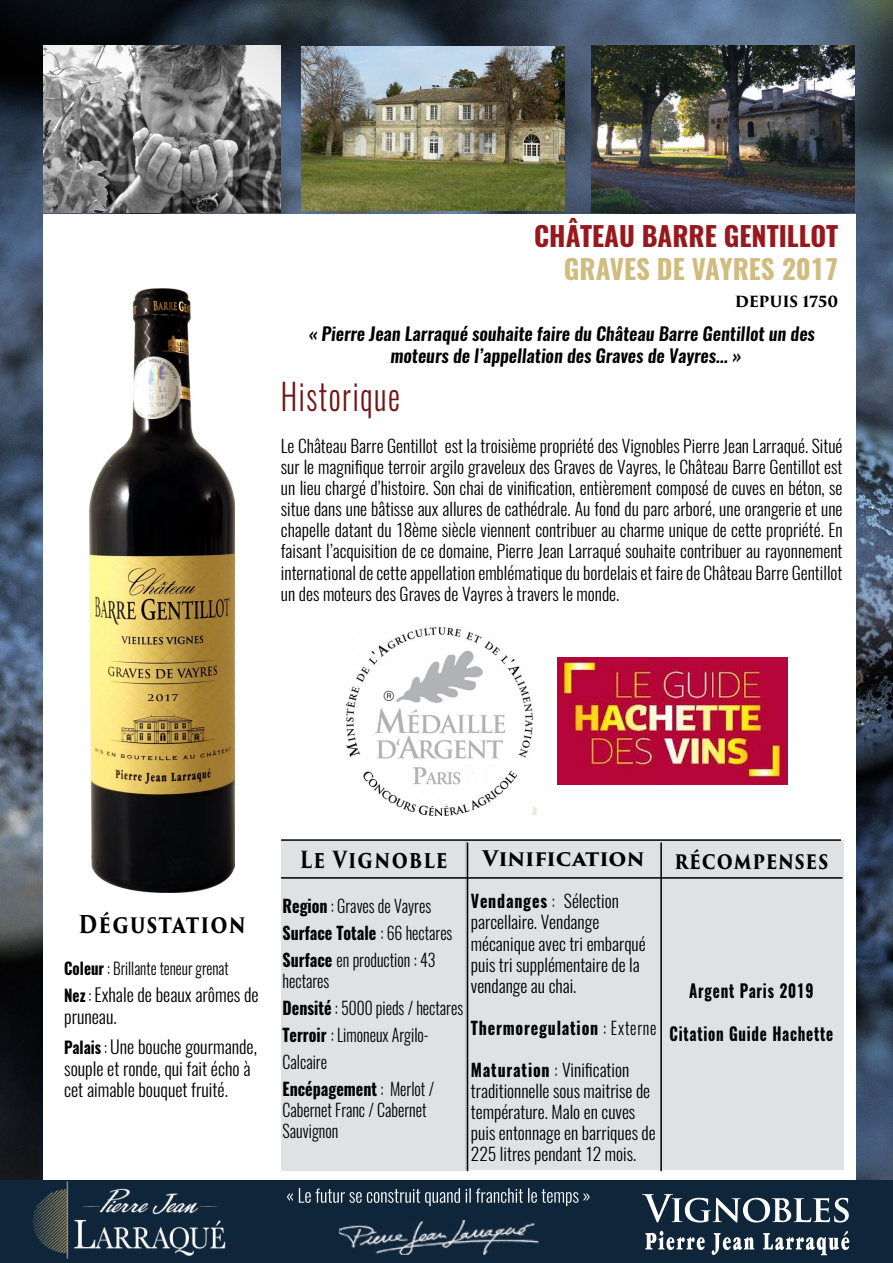
<style>
.page{position:relative;width:893px;height:1263px;background:#fff}
.page>*{position:absolute;margin:0;border:0;box-sizing:border-box;transform-origin:0 0}
.t1{font:300 36px "Oswald";letter-spacing:.05em;color:#721514;scale:.83 1}
.t2{font:700 27px "Oswald";color:#97191d}
.t3{font:700 27px "Oswald";color:#d0bc7f}
.t4{font:700 24px "Trajan Pro 3";letter-spacing:.055em;color:#000;scale:.83 1}
.t5{font:700 22.95px "Trajan Pro 3";letter-spacing:.06em;color:#000;scale:.82 1}
.t6{font:700 22.5px "Trajan Pro 3";letter-spacing:.045em;color:#000;scale:.83 1}
.t7{font:700 21px "Trajan Pro 3";letter-spacing:-.01em;color:#000}
.t8{font:300 18px/21.6px "Oswald";color:#000}
.t9{font:italic 600 18px/21.6px "Oswald";color:#000;text-align:center}
.t10{font:700 18px "Oswald";letter-spacing:.05em;color:#000;scale:.83 1}
.t11{font:300 17.55px/21px "Oswald";color:#000;text-align:justify}
.t12{font:300 17.55px/21px "Oswald";color:#000;scale:.91 1}
.t13{font:700 17.55px "Oswald";letter-spacing:.05em;color:#000;scale:.91 1}
.t14{font:300 16.5px "Oswald";color:#000;scale:.91 1}
.t15{font:700 15px "Trajan Pro 3";letter-spacing:-.015em;color:#000}
.s1{font-weight:700}
.s2{font-weight:700;font-size:16.5px}
.s3{font-size:16.5px}
.s4{font-weight:300}
</style>
<div class="page">
<img style="left:0;top:0;width:893px;height:1181px">
<img style="left:302px;top:47px;width:262px;height:164px">
<div style="left:43px;top:215px;width:812px;height:968px;background:#fff"></div>
<div style="left:659px;top:840px;width:184px;height:329px;background:#dfe2e5"></div>
<div style="left:465px;top:840px;width:194px;height:330px;background:#dfe2e5"></div>
<div style="left:281px;top:841px;width:186px;height:329px;background:#dfe2e5"></div>
<div style="left:0;top:1181px;width:893px;height:82px;background:#0f263a"></div>
<hr style="left:281px;top:839px;width:560px;height:2px;background:#000">
<img style="left:90px;top:289px;width:145px;height:604px">
<img style="left:44px;top:45px;width:237px;height:167px">
<img style="left:592px;top:45px;width:262px;height:167px">
<hr style="left:660px;top:842px;width:2px;height:329px;background:#000">
<hr style="left:467px;top:842px;width:1px;height:329px;background:#000">
<svg style="left:287px;top:1188px;width:303px;height:18px"></svg>
<img style="left:21px;top:1171px;width:215px;height:88px">
<img style="left:340px;top:1220px;width:198px;height:34px">
<hr style="left:281px;top:877px;width:561px;height:2px;background:#000">
<svg style="left:645px;top:1231px;width:60px;height:19px"></svg>
<svg style="left:712px;top:1233px;width:42px;height:22px"></svg>
<svg style="left:763px;top:1231px;width:86px;height:24px"></svg>
<svg style="left:642px;top:1194px;width:207px;height:28px"></svg>
<img style="left:345px;top:627px;width:192px;height:188px">
<img style="left:558px;top:657px;width:230px;height:127px">
<h2 class="t2" style="left:534px;top:217px;width:306px">CHÂTEAU BARRE GENTILLOT</h2>
<h2 class="t3" style="left:564px;top:250px;width:276px">GRAVES DE VAYRES 2017</h2>
<p class="t15" style="left:735px;top:290px;width:105px">DEPUIS 1750</p>
<p class="t9" style="left:309px;top:323px;width:508px">« Pierre Jean Larraqué souhaite faire du Château Barre Gentillot un des moteurs de l’appellation des Graves de Vayres... »</p>
<h1 class="t1" style="left:281px;top:372px;width:145px">Historique</h1>
<p class="t11" style="left:281px;top:436px;width:563px">Le Château Barre Gentillot est la troisième propriété des Vignobles Pierre Jean Larraqué. Situé sur le magnifique terroir argilo graveleux des Graves de Vayres, le Château Barre Gentillot est un lieu chargé d’histoire. Son chai de vinification, entièrement composé de cuves en béton, se situe dans une bâtisse aux allures de cathédrale. Au fond du parc arboré, une orangerie et une chapelle datant du 18ème siècle viennent contribuer au charme unique de cette propriété. En faisant l’acquisition de ce domaine, Pierre Jean Larraqué souhaite contribuer au rayonnement international de cette appellation emblématique du bordelais et faire de Château Barre Gentillot un des moteurs des Graves de Vayres à travers le monde.</p>
<h3 class="t4" style="left:79px;top:907px;width:203px">Dégustation</h3>
<p class="t14" style="left:64px;top:958px;width:182px"><span class="s1">Coleur</span> : Brillante teneur grenat</p>
<p class="t8" style="left:64px;top:984px;width:196px"><span class="s2">Nez</span> <span class="s3">:</span> Exhale de beaux arômes de pruneau.</p>
<p class="t8" style="left:64px;top:1036px;width:194px"><span class="s2">Palais</span> <span class="s3">:</span> Une bouche gourmande, souple et ronde, qui fait écho à cet aimable bouquet fruité.</p>
<h3 class="t5" style="left:300px;top:842px;width:182px">Le Vignoble</h3>
<p class="t12" style="left:283px;top:892px;width:188px;line-height:27px"><span class="s1">Region</span> : Graves de Vayres<br><span class="s1">Surface Totale</span> : 66 hectares<br><span class="s1">Surface</span> en production : 43</p>
<p class="t12" style="left:283px;top:967px;width:200px;line-height:27px">hectares<br><span class="s1">Densité</span> : 5000 pieds / hectares<br><span class="s1">Terroir</span> : Limoneux Argilo-<br>Calcaire<br><span class="s1">Encépagement</span> : Merlot /</p>
<p class="t12" style="left:283px;top:1099px;width:160px">Cabernet Franc / Cabernet<br>Sauvignon</p>
<p class="t7" style="left:483px;top:842px;width:163px">Vinification</p>
<p class="t12" style="left:471px;top:891px;width:194px"><span class="s1">Vendanges</span> : Sélection parcellaire. Vendange mécanique avec tri embarqué puis tri supplémentaire de la vendange au chai.</p>
<p class="t13" style="left:471px;top:1015px;width:205px">Thermoregulation <span class="s4">: Externe</span></p>
<p class="t12" style="left:471px;top:1059px;width:205px"><span class="s1">Maturation</span> : Vinification traditionnelle sous maitrise de température. Malo en cuves puis entonnage en barriques de<br>225 litres pendant 12 mois.</p>
<p class="t6" style="left:674px;top:844px;width:187px">récompenses</p>
<p class="t10" style="left:689px;top:978px;width:151px">Argent Paris 2019</p>
<p class="t10" style="left:670px;top:1021px;width:199px">Citation Guide Hachette</p>
</div>
